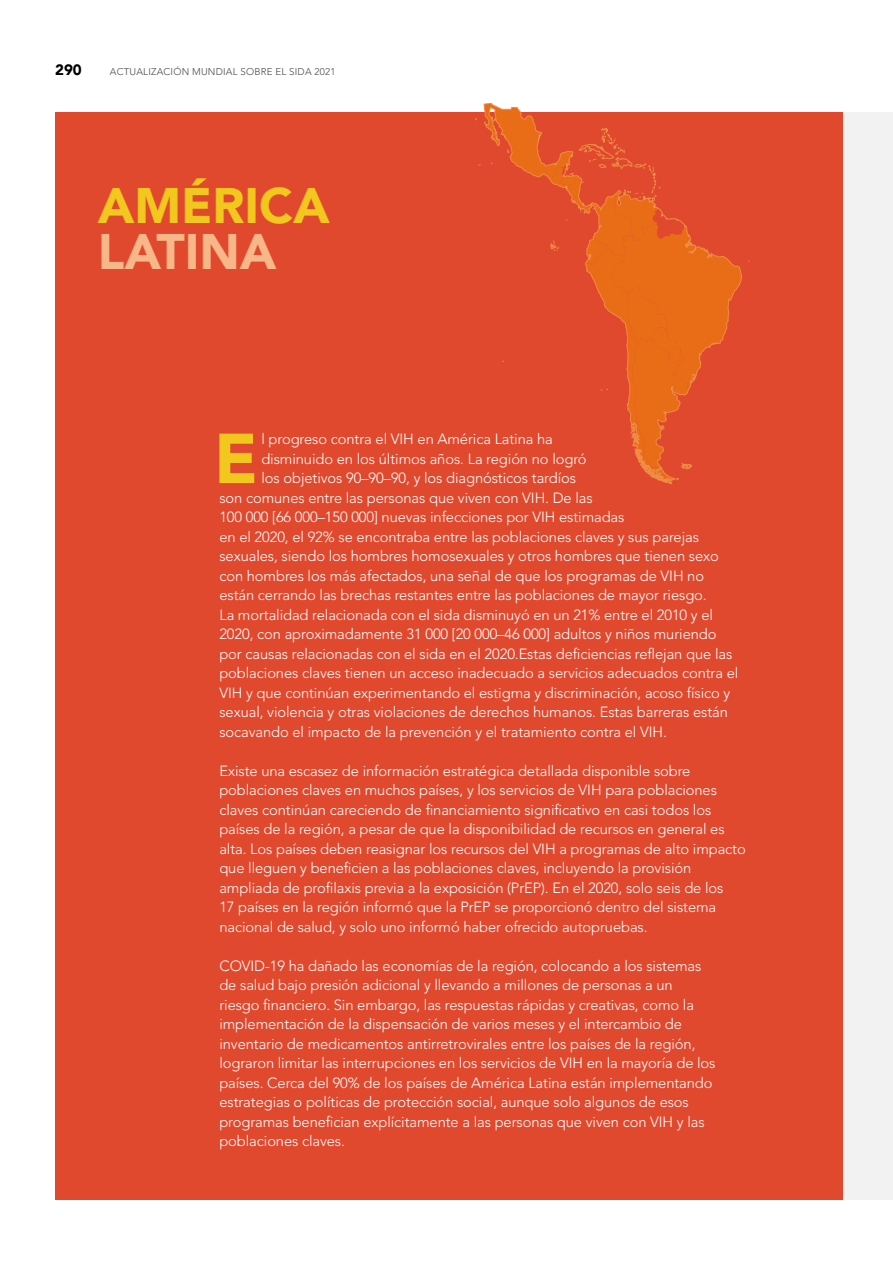
<style>
.page{position:relative;width:893px;height:1263px;background:#fff}
.page>*{position:absolute;margin:0;border:0;box-sizing:border-box;transform-origin:0 0}
.t1{font:900 69.75px "Avenir LT Std";color:#f2c81e}
.t2{font:900 49.5px "Avenir LT Std";color:#f2c81e}
.t3{font:900 49.5px "Avenir LT Std";color:#f8b789}
.t4{font:900 15px "Avenir LT";color:#000}
.t5{font:300 14.7px/19.5px "Avenir LT Std";letter-spacing:-.005em;color:#fff}
.t6{font:300 9.75px "Avenir LT Std";letter-spacing:.02em;color:#4a4a49}
</style>
<div class="page">
<div style="left:55px;top:112px;width:838px;height:1088px;background:#e1492e"></div>
<div style="left:843px;top:112px;width:50px;height:1088px;background:#f2f2f2"></div>
<svg style="left:475px;top:103px;width:275px;height:381px"></svg>
<p class="t4" style="left:55px;top:61px;width:28px">290</p>
<p class="t6" style="left:110px;top:66px;width:227px">ACTUALIZACIÓN MUNDIAL SOBRE EL SIDA 2021</p>
<h2 class="t2" style="left:98px;top:175px;width:233px">AMÉRICA</h2>
<h2 class="t3" style="left:98px;top:222px;width:180px">LATINA</h2>
<h1 class="t1" style="left:214px;top:417px;width:45px">E</h1>
<p class="t5" style="left:261px;top:429px;width:293px">l progreso contra el VIH en América Latina ha</p>
<p class="t5" style="left:261px;top:449px;width:327px">disminuido en los últimos años. La región no logró</p>
<p class="t5" style="left:261px;top:468px;width:316px">los objetivos 90–90–90, y los diagnósticos tardíos</p>
<p class="t5" style="left:219px;top:488px;width:375px">son comunes entre las personas que viven con VIH. De las</p>
<p class="t5" style="left:219px;top:507px;width:407px">100 000 [66 000–150 000] nuevas infecciones por VIH estimadas</p>
<p class="t5" style="left:219px;top:527px;width:481px">en el 2020, el 92% se encontraba entre las poblaciones claves y sus parejas</p>
<p class="t5" style="left:219px;top:546px;width:501px">sexuales, siendo los hombres homosexuales y otros hombres que tienen sexo</p>
<p class="t5" style="left:219px;top:566px;width:486px">con hombres los más afectados, una señal de que los programas de VIH no</p>
<p class="t5" style="left:219px;top:585px;width:489px">están cerrando las brechas restantes entre las poblaciones de mayor riesgo.</p>
<p class="t5" style="left:219px;top:605px;width:495px">La mortalidad relacionada con el sida disminuyó en un 21% entre el 2010 y el</p>
<p class="t5" style="left:219px;top:624px;width:499px">2020, con aproximadamente 31 000 [20 000–46 000] adultos y niños muriendo</p>
<p class="t5" style="left:219px;top:644px;width:514px">por causas relacionadas con el sida en el 2020.Estas deficiencias reflejan que las</p>
<p class="t5" style="left:219px;top:663px;width:520px">poblaciones claves tienen un acceso inadecuado a servicios adecuados contra el</p>
<p class="t5" style="left:219px;top:683px;width:512px">VIH y que continúan experimentando el estigma y discriminación, acoso físico y</p>
<p class="t5" style="left:219px;top:702px;width:510px">sexual, violencia y otras violaciones de derechos humanos. Estas barreras están</p>
<p class="t5" style="left:219px;top:722px;width:449px">socavando el impacto de la prevención y el tratamiento contra el VIH.</p>
<p class="t5" style="left:219px;top:761px;width:528px">Existe una escasez de información estratégica detallada disponible sobre poblaciones claves en muchos países, y los servicios de VIH para poblaciones claves continúan careciendo de financiamiento significativo en casi todos los países de la región, a pesar de que la disponibilidad de recursos en general es alta. Los países deben reasignar los recursos del VIH a programas de alto impacto que lleguen y beneficien a las poblaciones claves, incluyendo la provisión ampliada de profilaxis previa a la exposición (PrEP). En el 2020, solo seis de los<br>17 países en la región informó que la PrEP se proporcionó dentro del sistema nacional de salud, y solo uno informó haber ofrecido autopruebas.</p>
<p class="t5" style="left:219px;top:956px;width:498px">COVID-19 ha dañado las economías de la región, colocando a los sistemas de salud bajo presión adicional y llevando a millones de personas a un riesgo financiero. Sin embargo, las respuestas rápidas y creativas, como la implementación de la dispensación de varios meses y el intercambio de inventario de medicamentos antirretrovirales entre los países de la región, lograron limitar las interrupciones en los servicios de VIH en la mayoría de los países. Cerca del 90% de los países de América Latina están implementando estrategias o políticas de protección social, aunque solo algunos de esos programas benefician explícitamente a las personas que viven con VIH y las poblaciones claves.</p>
</div>
